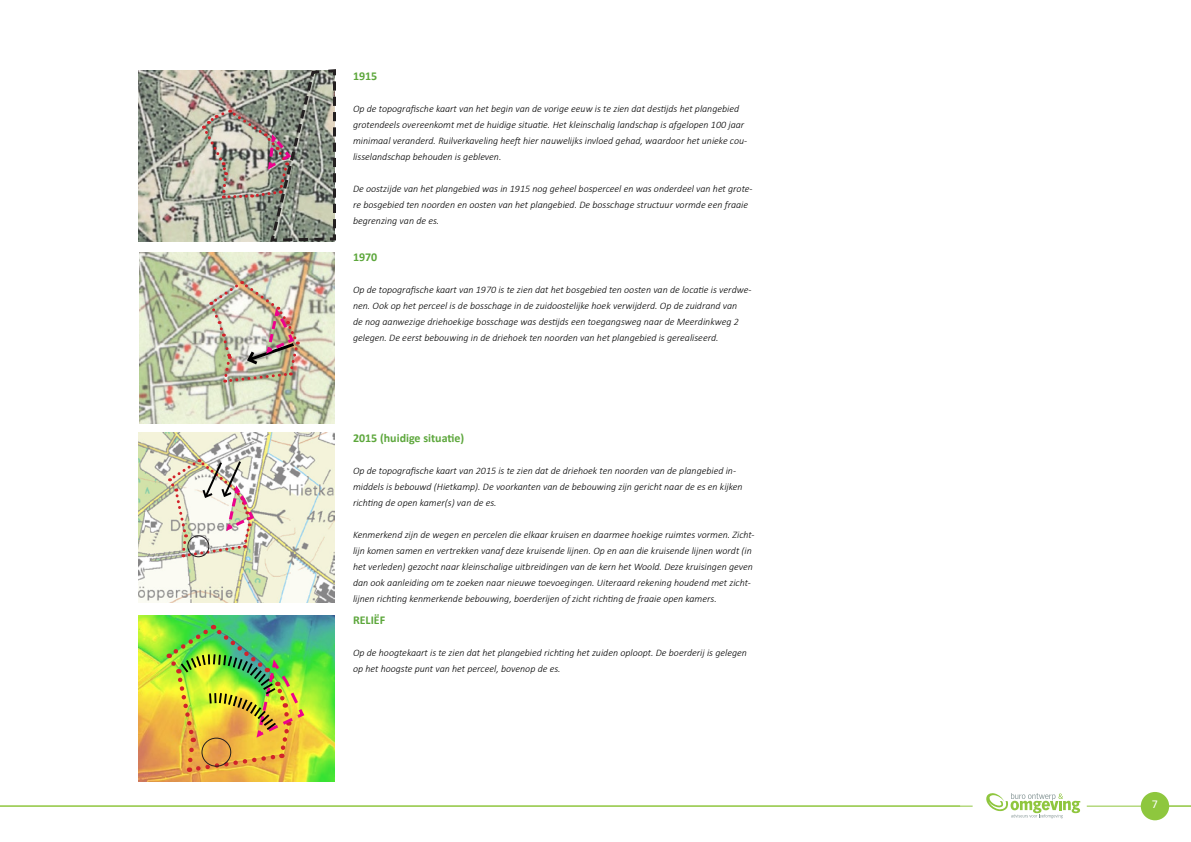
<style>
.page{position:relative;width:1191px;height:842px;background:#fff}
.page>*{position:absolute;margin:0;border:0;box-sizing:border-box;transform-origin:0 0}
.t1{font:700 12px "Calibri";color:#5da73c}
.t2{font:12px "Calibri";color:#fff}
.t3{font:italic 300 10px/16px "Calibri";color:#000}
</style>
<div class="page">
<hr style="left:0;top:806px;width:972px;height:1px;background:#8fc63e">
<hr style="left:1086px;top:806px;width:105px;height:1px;background:#8fc63e">
<div style="left:1140px;top:792px;width:29px;height:28px;background:#8ec73e;border-radius:50%"></div>
<hr style="left:0;top:805px;width:960px;height:1px;background:#8fc63e">
<svg style="left:1169px;top:805px;width:22px;height:1px"></svg>
<img style="left:139px;top:71px;width:60px;height:171px">
<img style="left:140px;top:252px;width:194px;height:171px">
<img style="left:139px;top:432px;width:195px;height:171px">
<img style="left:139px;top:615px;width:195px;height:167px">
<img style="left:209px;top:280px;width:91px;height:104px">
<img style="left:168px;top:458px;width:88px;height:100px">
<svg style="left:199px;top:69px;width:137px;height:173px;background:#9b9b8f"></svg>
<img style="left:166px;top:623px;width:140px;height:150px">
<div style="left:201px;top:738px;width:30px;height:29px;border:1px solid #231f20;border-radius:50%"></div>
<div style="left:187px;top:535px;width:22px;height:22px;border:1px solid #231f20;border-radius:50%"></div>
<svg style="left:986px;top:793px;width:94px;height:25px"></svg>
<p class="t1" style="left:353px;top:67px;width:26px">1915</p>
<p class="t3" style="left:353px;top:100px;width:396px">Op de topografische kaart van het begin van de vorige eeuw is te zien dat destijds het plangebied grotendeels overeenkomt met de huidige situatie. Het kleinschalig landschap is afgelopen 100 jaar minimaal veranderd. Ruilverkaveling heeft hier nauwelijks invloed gehad, waardoor het unieke cou&shy;lisselandschap behouden is gebleven.</p>
<p class="t3" style="left:353px;top:180px;width:401px">De oostzijde van het plangebied was in 1915 nog geheel bosperceel en was onderdeel van het grote&shy;re bosgebied ten noorden en oosten van het plangebied. De bosschage structuur vormde een fraaie begrenzing van de es.</p>
<p class="t1" style="left:353px;top:249px;width:26px">1970</p>
<p class="t3" style="left:353px;top:282px;width:400px">Op de topografische kaart van 1970 is te zien dat het bosgebied ten oosten van de locatie is verdwe&shy;nen. Ook op het perceel is de bosschage in de zuidoostelijke hoek verwijderd. Op de zuidrand van<br>de nog aanwezige driehoekige bosschage was destijds een toegangsweg naar de Meerdinkweg 2 gelegen. De eerst bebouwing in de driehoek ten noorden van het plangebied is gerealiseerd.</p>
<p class="t1" style="left:353px;top:429px;width:113px">2015 (huidige situatie)</p>
<p class="t3" style="left:353px;top:462px;width:391px">Op de topografische kaart van 2015 is te zien dat de driehoek ten noorden van de plangebied in&shy;middels is bebouwd (Hietkamp). De voorkanten van de bebouwing zijn gericht naar de es en kijken richting de open kamer(s) van de es.</p>
<p class="t3" style="left:353px;top:526px;width:403px">Kenmerkend zijn de wegen en percelen die elkaar kruisen en daarmee hoekige ruimtes vormen. Zicht&shy;lijn komen samen en vertrekken vanaf deze kruisende lijnen. Op en aan die kruisende lijnen wordt (in het verleden) gezocht naar kleinschalige uitbreidingen van de kern het Woold. Deze kruisingen geven dan ook aanleiding om te zoeken naar nieuwe toevoegingen. Uiteraard rekening houdend met zicht&shy;lijnen richting kenmerkende bebouwing, boerderijen of zicht richting de fraaie open kamers.</p>
<p class="t1" style="left:353px;top:612px;width:34px">RELIËF</p>
<p class="t3" style="left:353px;top:645px;width:395px">Op de hoogtekaart is te zien dat het plangebied richting het zuiden oploopt. De boerderij is gelegen op het hoogste punt van het perceel, bovenop de es.</p>
<p class="t2" style="left:1151px;top:796px;width:8px">7</p>
</div>
